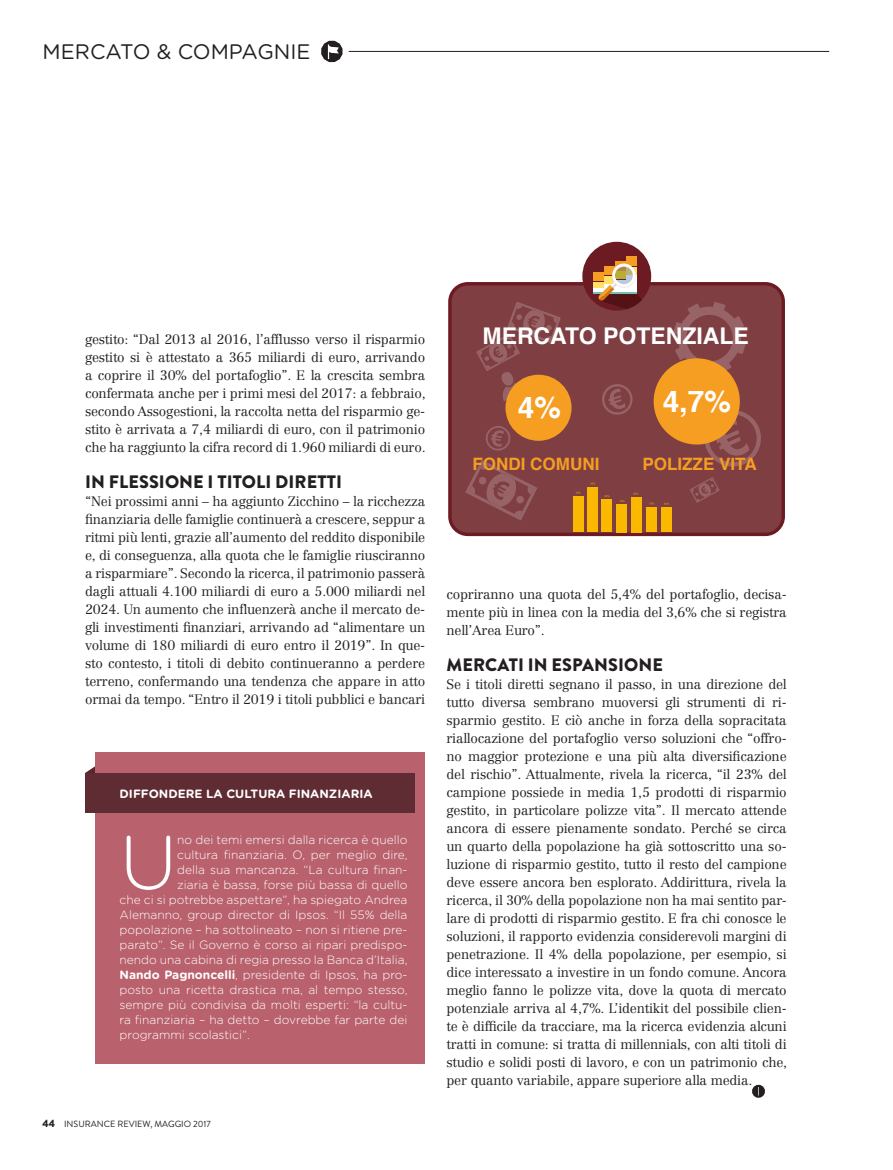
<style>
.page{position:relative;width:893px;height:1170px;background:#fff}
.page>*{position:absolute;margin:0;border:0;box-sizing:border-box;transform-origin:0 0}
.t1{font:300 75.9px "Gotham Rounded";color:#fff}
.t2{font:700 29.85px "Helvetica";color:#fff}
.t3{font:700 22.95px "Helvetica";color:#fff}
.t4{font:21px "Gotham Rounded";color:#231f20}
.t5{font:900 18px "Brandon Grotesque";letter-spacing:.005em;color:#231f20}
.t6{font:700 17.1px "Helvetica";color:#f59e22}
.t7{font:300 13.5px/18px "Centennial LT Std";letter-spacing:-.015em;color:#231f20;text-align:justify}
.t8{font:300 12px "Gotham Rounded";color:#fff}
.t9{font:700 12px "Gotham Rounded";color:#fff}
.t10{font:9px "Brandon Grotesque";color:#231f20}
.s1{font-weight:700}
.s2{font-weight:900;font-size:10.5px}
</style>
<div class="page">
<svg style="left:85px;top:765px;width:11px;height:8px"></svg>
<div style="left:96px;top:752px;width:329px;height:311px;background:#b9616c"></div>
<div style="left:85px;top:773px;width:329px;height:40px;background:#5f2c33"></div>
<svg style="left:321px;top:41px;width:21px;height:21px"></svg>
<hr style="left:349px;top:51px;width:480px;height:1px;background:#231f20">
<svg style="left:752px;top:1084px;width:13px;height:13px"></svg>
<div style="left:450px;top:284px;width:333px;height:250px;background:#7e3e42;border-radius:18px"></div>
<div style="left:448px;top:282px;width:337px;height:254px;border:3px solid #6d1b23;border-radius:18px"></div>
<div style="left:582px;top:242px;width:69px;height:68px;background:#6d1b23;border-radius:50%"></div>
<div style="left:616px;top:261px;width:10px;height:9px;background:#f59e22"></div>
<div style="left:627px;top:256px;width:10px;height:10px;background:#f59e22"></div>
<svg style="left:594px;top:263px;width:48px;height:46px"></svg>
<div style="left:573px;top:496px;width:10px;height:8px;background:#fab900"></div>
<div style="left:573px;top:504px;width:10px;height:17px;background:#fab900"></div>
<div style="left:573px;top:521px;width:10px;height:11px;background:#fab900"></div>
<div style="left:587px;top:487px;width:10px;height:32px;background:#fab900"></div>
<div style="left:587px;top:518px;width:10px;height:9px;background:#fab900"></div>
<div style="left:587px;top:526px;width:10px;height:6px;background:#fab900"></div>
<div style="left:602px;top:499px;width:10px;height:8px;background:#fab900"></div>
<div style="left:602px;top:504px;width:10px;height:9px;background:#fab900"></div>
<div style="left:602px;top:510px;width:10px;height:22px;background:#fab900"></div>
<div style="left:617px;top:504px;width:10px;height:7px;background:#fab900"></div>
<div style="left:617px;top:510px;width:10px;height:14px;background:#fab900"></div>
<div style="left:617px;top:524px;width:10px;height:8px;background:#fab900"></div>
<div style="left:631px;top:497px;width:10px;height:25px;background:#fab900"></div>
<div style="left:631px;top:521px;width:10px;height:7px;background:#fab900"></div>
<hr style="left:631px;top:528px;width:10px;height:4px;background:#fab900">
<div style="left:661px;top:507px;width:10px;height:6px;background:#fab900"></div>
<div style="left:661px;top:510px;width:10px;height:7px;background:#fab900"></div>
<div style="left:661px;top:515px;width:10px;height:17px;background:#fab900"></div>
<div style="left:647px;top:507px;width:10px;height:6px;background:#fab900"></div>
<div style="left:647px;top:510px;width:10px;height:7px;background:#fab900"></div>
<div style="left:647px;top:515px;width:10px;height:17px;background:#fab900"></div>
<svg style="left:465px;top:460px;width:72px;height:60px"></svg>
<svg style="left:690px;top:477px;width:30px;height:26px"></svg>
<svg style="left:673px;top:302px;width:73px;height:68px"></svg>
<svg style="left:704px;top:411px;width:57px;height:55px"></svg>
<svg style="left:486px;top:426px;width:24px;height:24px"></svg>
<svg style="left:602px;top:384px;width:31px;height:30px"></svg>
<svg style="left:476px;top:302px;width:85px;height:99px"></svg>
<div style="left:505px;top:374px;width:67px;height:67px;background:#f59e22;border-radius:50%"></div>
<div style="left:654px;top:358px;width:86px;height:86px;background:#f59e22;border-radius:50%"></div>
<p class="t4" style="left:43px;top:38px;width:270px">MERCATO &amp; COMPAGNIE</p>
<p class="t7" style="left:85px;top:330px;width:342px">gestito: “Dal 2013 al 2016, l’afflusso verso il risparmio gestito si è attestato a 365 miliardi di euro, arrivando a coprire il 30% del portafoglio”. E la crescita sembra confermata anche per i primi mesi del 2017: a febbraio, secondo Assogestioni, la raccolta netta del risparmio ge&shy;stito è arrivata a 7,4 miliardi di euro, con il patrimonio che ha raggiunto la cifra record di 1.960 miliardi di euro.</p>
<p class="t5" style="left:85px;top:469px;width:258px">IN FLESSIONE I TITOLI DIRETTI</p>
<p class="t7" style="left:85px;top:492px;width:342px">“Nei prossimi anni – ha aggiunto Zicchino – la ricchezza finanziaria delle famiglie continuerà a crescere, seppur a ritmi più lenti, grazie all’aumento del reddito disponibile e, di conseguenza, alla quota che le famiglie riusciranno a risparmiare”. Secondo la ricerca, il patrimonio passerà dagli attuali 4.100 miliardi di euro a 5.000 miliardi nel 2024. Un aumento che influenzerà anche il mercato de&shy;gli investimenti finanziari, arrivando ad “alimentare un volume di 180 miliardi di euro entro il 2019”. In que&shy;sto contesto, i titoli di debito continueranno a perdere terreno, confermando una tendenza che appare in atto ormai da tempo. “Entro il 2019 i titoli pubblici e bancari</p>
<p class="t9" style="left:120px;top:785px;width:254px">DIFFONDERE LA CULTURA FINANZIARIA</p>
<p class="t1" style="left:120px;top:811px;width:59px">U</p>
<p class="t8" style="left:177px;top:831px;width:232px">no dei temi emersi dalla ricerca è quello</p>
<p class="t8" style="left:177px;top:846px;width:232px">cultura finanziaria. O, per meglio dire,</p>
<p class="t8" style="left:177px;top:861px;width:232px">della sua mancanza. “La cultura finan-</p>
<p class="t8" style="left:177px;top:876px;width:232px">ziaria è bassa, forse più bassa di quello</p>
<p class="t8" style="left:120px;top:891px;width:289px">che ci si potrebbe aspettare”, ha spiegato Andrea</p>
<p class="t8" style="left:120px;top:906px;width:289px">Alemanno, group director di Ipsos. “Il 55% della</p>
<p class="t8" style="left:120px;top:921px;width:289px">popolazione – ha sottolineato – non si ritiene pre-</p>
<p class="t8" style="left:120px;top:936px;width:289px">parato”. Se il Governo è corso ai ripari predispo-</p>
<p class="t8" style="left:120px;top:951px;width:289px">nendo una cabina di regia presso la Banca d’Italia,</p>
<p class="t8" style="left:120px;top:966px;width:289px"><span class="s1">Nando Pagnoncelli</span>, presidente di Ipsos, ha pro-</p>
<p class="t8" style="left:120px;top:981px;width:289px">posto una ricetta drastica ma, al tempo stesso,</p>
<p class="t8" style="left:120px;top:996px;width:289px">sempre più condivisa da molti esperti: “la cultu-</p>
<p class="t8" style="left:120px;top:1011px;width:289px">ra finanziaria – ha detto – dovrebbe far parte dei</p>
<p class="t8" style="left:120px;top:1026px;width:132px">programmi scolastici”.</p>
<p class="t10" style="left:43px;top:1117px;width:170px"><span class="s2">44</span> INSURANCE REVIEW, MAGGIO 2017</p>
<p class="t3" style="left:482px;top:317px;width:268px">MERCATO POTENZIALE</p>
<p class="t2" style="left:518px;top:383px;width:45px">4%</p>
<p class="t2" style="left:663px;top:378px;width:70px">4,7%</p>
<p class="t6" style="left:642px;top:450px;width:116px">POLIZZE VITA</p>
<p class="t6" style="left:472px;top:450px;width:128px">FONDI COMUNI</p>
<p class="t7" style="left:446px;top:585px;width:342px">copriranno una quota del 5,4% del portafoglio, decisa&shy;mente più in linea con la media del 3,6% che si registra nell’Area Euro”.</p>
<p class="t5" style="left:447px;top:651px;width:218px">MERCATI IN ESPANSIONE</p>
<p class="t7" style="left:446px;top:675px;width:342px">Se i titoli diretti segnano il passo, in una direzione del tutto diversa sembrano muoversi gli strumenti di ri&shy;sparmio gestito. E ciò anche in forza della sopracitata riallocazione del portafoglio verso soluzioni che “offro&shy;no maggior protezione e una più alta diversificazione del rischio”. Attualmente, rivela la ricerca, “il 23% del campione possiede in media 1,5 prodotti di risparmio gestito, in particolare polizze vita”. Il mercato attende ancora di essere pienamente sondato. Perché se circa un quarto della popolazione ha già sottoscritto una so&shy;luzione di risparmio gestito, tutto il resto del campione deve essere ancora ben esplorato. Addirittura, rivela la ricerca, il 30% della popolazione non ha mai sentito par&shy;lare di prodotti di risparmio gestito. E fra chi conosce le soluzioni, il rapporto evidenzia considerevoli margini di penetrazione. Il 4% della popolazione, per esempio, si dice interessato a investire in un fondo comune. Ancora meglio fanno le polizze vita, dove la quota di mercato potenziale arriva al 4,7%. L’identikit del possibile clien&shy;te è difficile da tracciare, ma la ricerca evidenzia alcuni tratti in comune: si tratta di millennials, con alti titoli di studio e solidi posti di lavoro, e con un patrimonio che, per quanto variabile, appare superiore alla media.</p>
</div>
